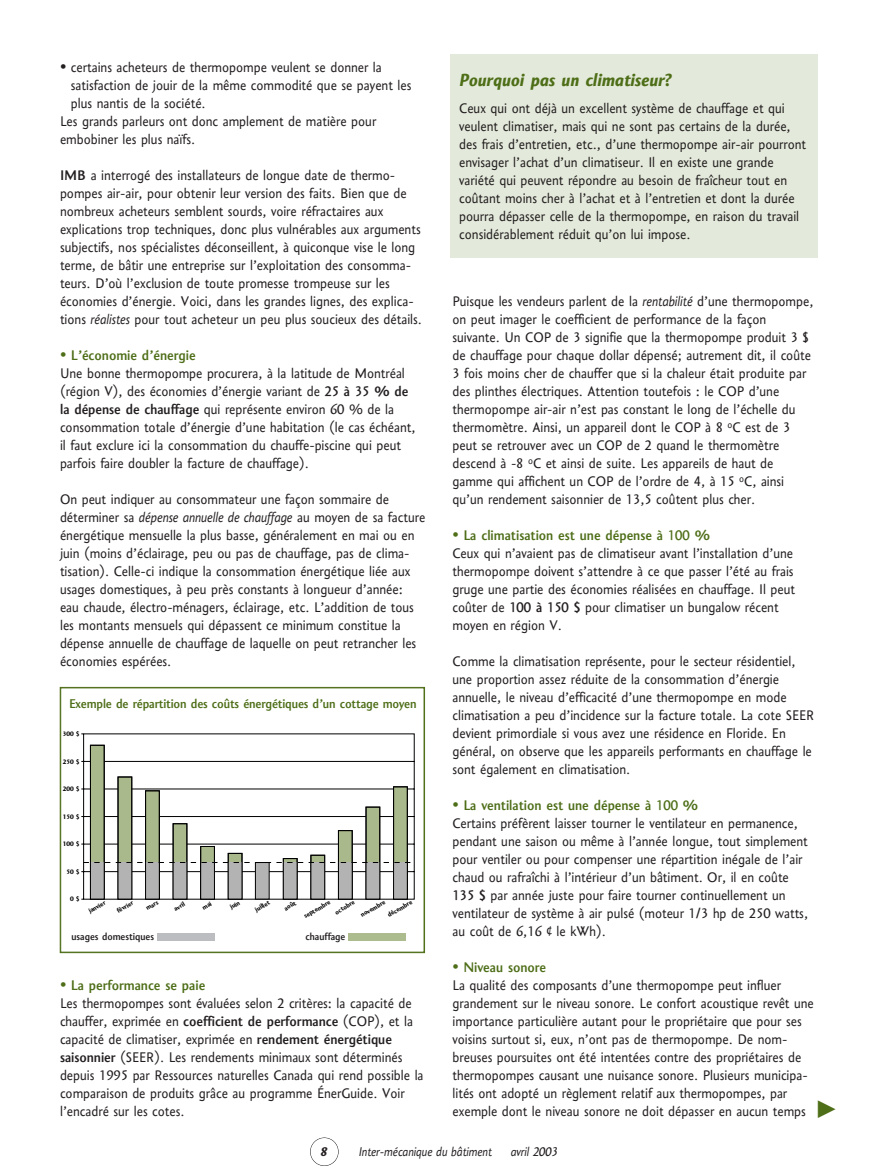
<style>
.page{position:relative;width:878px;height:1175px;background:#fff}
.page>*{position:absolute;margin:0;border:0;box-sizing:border-box;transform-origin:0 0}
.t1{font:italic 21px "CMMTQ Bold";color:#4e6e18}
.t2{font:16.5px/18px "CMMTQ";color:#231f20}
.t3{font:16.5px "CMMTQ Medium";color:#4e6e18}
.t4{font:15px "CMMTQ Medium";letter-spacing:-.01em;color:#4e6e18}
.t5{font:15px "CMMTQ Italic";color:#231f20}
.t6{font:italic 15px "CMMTQ Bold";color:#231f20}
.t7{font:12px "CMMTQ Medium";color:#231f20}
.t8{font:7.65px/12.3px "CMMTQ Bold";color:#000}
.s1{font-family:"CMMTQ Medium"}
.s2{font-family:"CMMTQ Italic"}
.s3{font-family:"CMMTQ"}
</style>
<div class="page">
<div style="left:310px;top:1137px;width:28px;height:29px;border:1px solid #231f20;border-radius:50%"></div>
<div style="left:450px;top:54px;width:368px;height:203px;background:#e4eadb"></div>
<svg style="left:81px;top:733px;width:333px;height:166px"></svg>
<svg style="left:84px;top:862px;width:330px;height:1px"></svg>
<svg style="left:90px;top:744px;width:318px;height:155px"></svg>
<div style="left:158px;top:933px;width:56px;height:8px;background:#bbbdc0"></div>
<div style="left:349px;top:933px;width:57px;height:8px;background:#acbc8f"></div>
<p class="t2" style="left:60px;top:59px;width:323px">• certains acheteurs de thermopompe veulent se donner la</p>
<p class="t2" style="left:71px;top:77px;width:342px">satisfaction de jouir de la même commodité que se payent les</p>
<p class="t2" style="left:71px;top:95px;width:136px">plus nantis de la société.</p>
<p class="t2" style="left:60px;top:113px;width:318px">Les grands parleurs ont donc amplement de matière pour</p>
<p class="t2" style="left:60px;top:131px;width:137px">embobiner les plus naïfs.</p>
<p class="t2" style="left:60px;top:167px;width:363px"><span class="s1">IMB</span> a interrogé des installateurs de longue date de thermo&shy;pompes air-air, pour obtenir leur version des faits. Bien que de nombreux acheteurs semblent sourds, voire réfractaires aux explications trop techniques, donc plus vulnérables aux arguments subjectifs, nos spécialistes déconseillent, à quiconque vise le long terme, de bâtir une entreprise sur l’exploitation des consomma&shy;teurs. D’où l’exclusion de toute promesse trompeuse sur les économies d’énergie. Voici, dans les grandes lignes, des explica&shy;tions <span class="s2">réalistes</span> pour tout acheteur un peu plus soucieux des détails.</p>
<p class="t3" style="left:60px;top:350px;width:137px"><span class="s3">•</span> L’économie d’énergie</p>
<p class="t2" style="left:60px;top:365px;width:357px">Une bonne thermopompe procurera, à la latitude de Montréal (région V), des économies d’énergie variant de <span class="s1">25 à 35 % de la dépense de chauffage</span> qui représente environ 60 % de la consommation totale d’énergie d’une habitation (le cas échéant, il faut exclure ici la consommation du chauffe-piscine qui peut parfois faire doubler la facture de chauffage).</p>
<p class="t2" style="left:60px;top:491px;width:367px">On peut indiquer au consommateur une façon sommaire de déterminer sa <span class="s2">dépense annuelle de chauffage</span> au moyen de sa facture énergétique mensuelle la plus basse, généralement en mai ou en juin (moins d’éclairage, peu ou pas de chauffage, pas de clima&shy;tisation). Celle-ci indique la consommation énergétique liée aux usages domestiques, à peu près constants à longueur d’année: eau chaude, électro-ménagers, éclairage, etc. L’addition de tous les montants mensuels qui dépassent ce minimum constitue la dépense annuelle de chauffage de laquelle on peut retrancher les économies espérées.</p>
<p class="t4" style="left:69px;top:698px;width:349px">Exemple de répartition des coûts énergétiques d’un cottage moyen</p>
<p class="t8" style="left:63px;top:728px;width:18px">300 $</p>
<p class="t8" style="left:63px;top:756px;width:18px">250 $</p>
<p class="t8" style="left:63px;top:783px;width:18px">200 $</p>
<p class="t8" style="left:63px;top:811px;width:18px">150 $</p>
<p class="t8" style="left:63px;top:838px;width:18px">100 $</p>
<p class="t8" style="left:67px;top:866px;width:14px">50 $</p>
<p class="t8" style="left:70px;top:893px;width:11px">0 $</p>
<p class="t8" style="left:86px;top:906px;width:20px;rotate:-30deg">janvier</p>
<p class="t8" style="left:114px;top:906px;width:19px;rotate:-30deg">février</p>
<p class="t8" style="left:144px;top:903px;width:15px;rotate:-30deg">mars</p>
<p class="t8" style="left:172px;top:904px;width:13px;rotate:-30deg">avril</p>
<p class="t8" style="left:228px;top:902px;width:12px;rotate:-30deg">juin</p>
<p class="t8" style="left:252px;top:905px;width:18px;rotate:-30deg">juillet</p>
<p class="t8" style="left:282px;top:903px;width:14px;rotate:-30deg">août</p>
<p class="t8" style="left:326px;top:897px;width:23px;text-indent:-28px;rotate:-30deg">septembre octobre</p>
<p class="t8" style="left:378px;top:898px;width:29px;line-height:13.5px;text-indent:-24px;rotate:-30deg">novembre décembre</p>
<p class="t7" style="left:71px;top:933px;width:84px">usages domestiques</p>
<p class="t7" style="left:305px;top:933px;width:41px">chauffage</p>
<p class="t3" style="left:60px;top:980px;width:147px"><span class="s3">•</span> La performance se paie</p>
<p class="t2" style="left:60px;top:995px;width:365px">Les thermopompes sont évaluées selon 2 critères: la capacité de chauffer, exprimée en <span class="s1">coefficient de performance</span> (COP), et la capacité de climatiser, exprimée en <span class="s1">rendement énergétique saisonnier</span> (SEER). Les rendements minimaux sont déterminés depuis 1995 par Ressources naturelles Canada qui rend possible la comparaison de produits grâce au programme ÉnerGuide. Voir l’encadré sur les cotes.</p>
<p class="t1" style="left:459px;top:73px;width:214px">Pourquoi pas un climatiseur?</p>
<p class="t2" style="left:459px;top:100px;width:348px">Ceux qui ont déjà un excellent système de chauffage et qui veulent climatiser, mais qui ne sont pas certains de la durée, des frais d’entretien, etc., d’une thermopompe air-air pourront envisager l’achat d’un climatiseur. Il en existe une grande variété qui peuvent répondre au besoin de fraîcheur tout en coûtant moins cher à l’achat et à l’entretien et dont la durée pourra dépasser celle de la thermopompe, en raison du travail considérablement réduit qu’on lui impose.</p>
<p class="t2" style="left:452px;top:293px;width:362px">Puisque les vendeurs parlent de la <span class="s2">rentabilité</span> d’une thermopompe, on peut imager le coefficient de performance de la façon suivante. Un COP de 3 signifie que la thermopompe produit 3 $ de chauffage pour chaque dollar dépensé; autrement dit, il coûte 3 fois moins cher de chauffer que si la chaleur était produite par des plinthes électriques. Attention toutefois : le COP d’une thermopompe air-air n’est pas constant le long de l’échelle du thermomètre. Ainsi, un appareil dont le COP à 8 <sup>o</sup>C est de 3 peut se retrouver avec un COP de 2 quand le thermomètre descend à -8 <sup>o</sup>C et ainsi de suite. Les appareils de haut de gamme qui affichent un COP de l’ordre de 4, à 15 <sup>o</sup>C, ainsi qu’un rendement saisonnier de 13,5 coûtent plus cher.</p>
<p class="t3" style="left:452px;top:530px;width:259px"><span class="s3">•</span> La climatisation est une dépense à 100 %</p>
<p class="t2" style="left:452px;top:545px;width:344px">Ceux qui n’avaient pas de climatiseur avant l’installation d’une thermopompe doivent s’attendre à ce que passer l’été au frais gruge une partie des économies réalisées en chauffage. Il peut coûter de <span class="s1">100 à 150 $</span> pour climatiser un bungalow récent moyen en région V.</p>
<p class="t2" style="left:452px;top:653px;width:363px">Comme la climatisation représente, pour le secteur résidentiel, une proportion assez réduite de la consommation d’énergie annuelle, le niveau d’efficacité d’une thermopompe en mode climatisation a peu d’incidence sur la facture totale. La cote SEER devient primordiale si vous avez une résidence en Floride. En général, on observe que les appareils performants en chauffage le sont également en climatisation.</p>
<p class="t3" style="left:452px;top:800px;width:247px"><span class="s3">•</span> La ventilation est une dépense à 100 %</p>
<p class="t2" style="left:452px;top:815px;width:357px">Certains préfèrent laisser tourner le ventilateur en permanence, pendant une saison ou même à l’année longue, tout simplement pour ventiler ou pour compenser une répartition inégale de l’air chaud ou rafraîchi à l’intérieur d’un bâtiment. Or, il en coûte <span class="s1">135 $</span> par année juste pour faire tourner continuellement un ventilateur de système à air pulsé (moteur 1/3 hp de 250 watts, au coût de 6,16 ¢ le kWh).</p>
<p class="t3" style="left:452px;top:962px;width:95px"><span class="s3">•</span> Niveau sonore</p>
<p class="t2" style="left:452px;top:977px;width:363px">La qualité des composants d’une thermopompe peut influer grandement sur le niveau sonore. Le confort acoustique revêt une importance particulière autant pour le propriétaire que pour ses voisins surtout si, eux, n’ont pas de thermopompe. De nom&shy;breuses poursuites ont été intentées contre des propriétaires de thermopompes causant une nuisance sonore. Plusieurs municipa&shy;lités ont adopté un règlement relatif aux thermopompes, par exemple dont le niveau sonore ne doit dépasser en aucun temps</p>
<p class="t6" style="left:320px;top:1146px;width:9px">8</p>
<p class="t5" style="left:358px;top:1146px;width:135px">Inter-mécanique du bâtiment</p>
<p class="t5" style="left:510px;top:1146px;width:49px">avril 2003</p>
</div>
